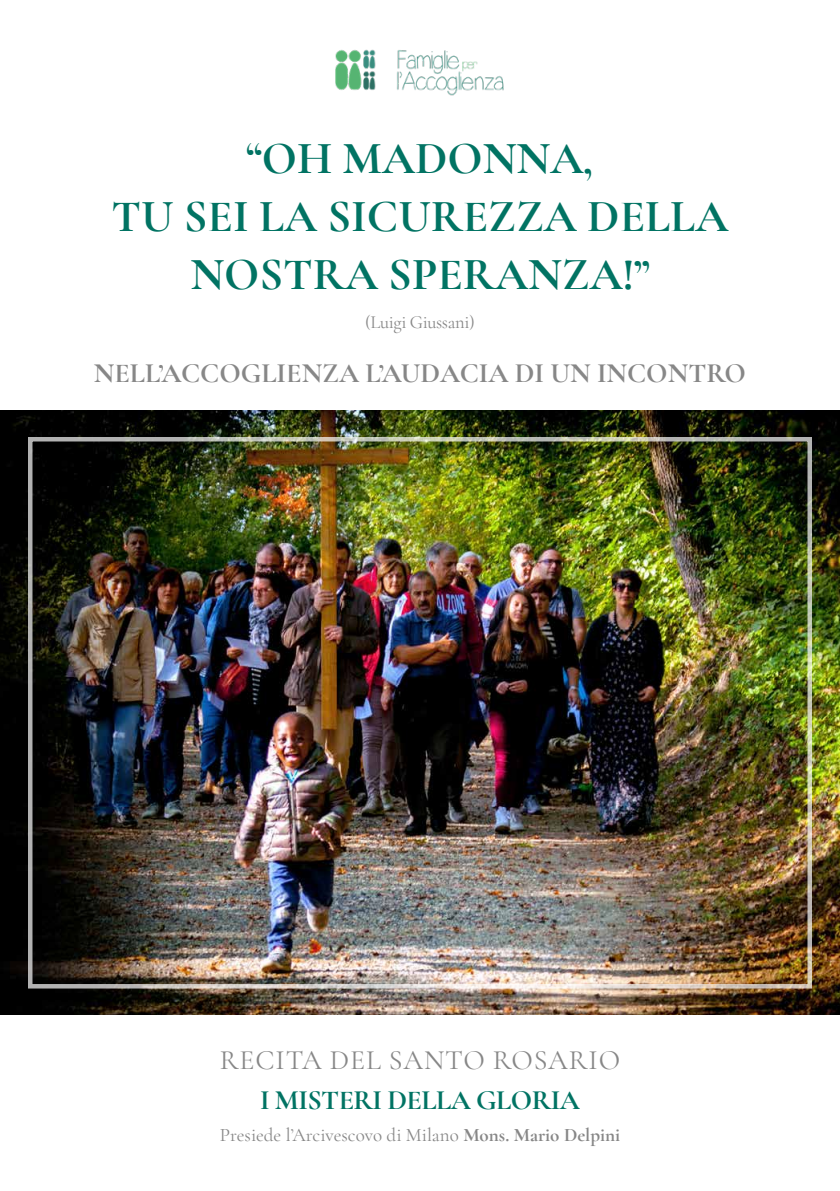
<style>
.page{position:relative;width:840px;height:1191px;background:#fff}
.page>*{position:absolute;margin:0;border:0;box-sizing:border-box;transform-origin:0 0}
.t1{font:700 46px/58px "Cormorant Garamond";color:#017363;text-align:center}
.t2{font:700 28px "Cormorant Garamond";color:#878787}
.t3{font:28px "Cormorant Garamond";letter-spacing:.03em;color:#878787}
.t4{font:700 28px "Cormorant Garamond";letter-spacing:-.02em;color:#017363}
.t5{font:19px "Cormorant Garamond";color:#878787}
.t6{font:18.4px "Cormorant Garamond";letter-spacing:-.02em;color:#878787}
.s1{font-weight:700}
</style>
<div class="page">
<img style="left:0;top:410px;width:839px;height:605px">
<div style="left:28px;top:437px;width:783px;height:551px;border:4px solid #fff"></div>
<img style="left:335px;top:49px;width:169px;height:46px">
<p class="t1" style="left:111px;top:129px;width:618px">“OH MADONNA,<br>TU SEI LA SICUREZZA DELLA<br>NOSTRA SPERANZA!”</p>
<p class="t6" style="left:365px;top:311px;width:111px">(Luigi Giussani)</p>
<p class="t2" style="left:94px;top:356px;width:653px">NELL’ACCOGLIENZA L’AUDACIA DI UN INCONTRO</p>
<p class="t3" style="left:220px;top:1042px;width:401px">RECITA DEL SANTO ROSARIO</p>
<p class="t4" style="left:260px;top:1082px;width:321px">I MISTERI DELLA GLORIA</p>
<p class="t5" style="left:220px;top:1123px;width:401px">Presiede l’Arcivescovo di Milano <span class="s1">Mons. Mario Delpini</span></p>
</div>
